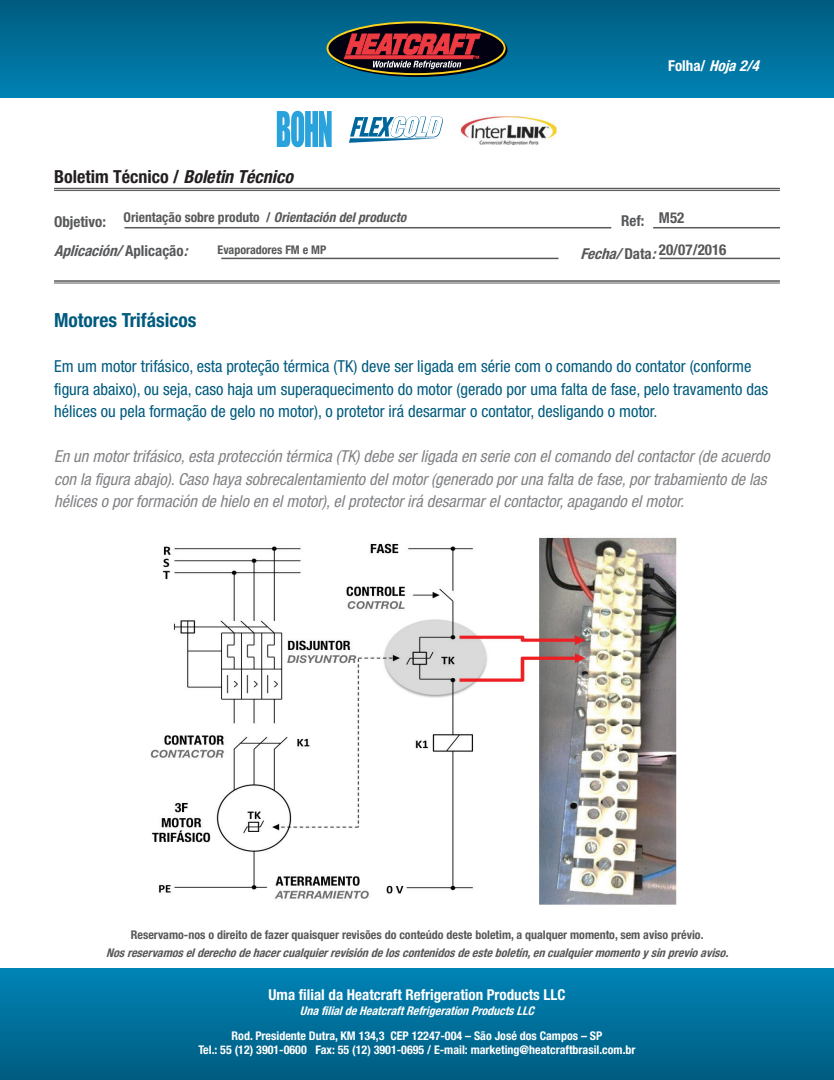
<style>
.page{position:relative;width:834px;height:1080px;background:#fff}
.page>*{position:absolute;margin:0;border:0;box-sizing:border-box;transform-origin:0 0}
.t1{font:700 condensed 19.5px "Helvetica Neue";color:#005b7f}
.t2{font:700 condensed 18px "Helvetica Neue";color:#231f20}
.t3{font:italic condensed 16.5px/22.5px "Helvetica Neue";color:#808285}
.t4{font:condensed 16.5px/22.5px "Helvetica Neue";color:#005b7f}
.t5{font:700 condensed 15px "Helvetica Neue";color:#fff}
.t6{font:italic 700 condensed 15px "Helvetica Neue";color:#57585a}
.t7{font:700 condensed 15px "Helvetica Neue";color:#57585a}
.t8{font:italic 700 condensed 15px "Helvetica Neue";color:#fff}
.t9{font:700 condensed 13.5px "Helvetica Neue";color:#57585a}
.t10{font:700 condensed 12px/14.4px "Helvetica Neue";color:#fff;text-align:center}
.t11{font:700 condensed 12px "Helvetica Neue";color:#57585a}
.t12{font:italic 700 condensed 12px "Helvetica Neue";color:#57585a}
.t13{font:italic 700 condensed 12px "Helvetica Neue";color:#fff}
.s1{font-style:normal}
.s2{font-style:italic}
</style>
<div class="page">
<div style="left:1px;top:968px;width:832px;height:112px;background:#0083b6"></div>
<div style="left:1px;top:971px;width:832px;height:109px;background:linear-gradient(to bottom,#0083b5,#005c7f)"></div>
<div style="left:0;top:0;width:833px;height:98px;background:linear-gradient(to bottom,#015c7f,#0181b2)"></div>
<svg style="left:833px;top:0;width:1px;height:98px"></svg>
<hr style="left:124px;top:227px;width:487px;height:1px;background:#58595b">
<hr style="left:653px;top:227px;width:126px;height:1px;background:#58595b">
<hr style="left:221px;top:258px;width:337px;height:1px;background:#58595b">
<hr style="left:659px;top:258px;width:120px;height:1px;background:#58595b">
<hr style="left:54px;top:280px;width:725px;height:2px;background:#58595b">
<hr style="left:54px;top:283px;width:725px;height:1px;background:#58595b">
<hr style="left:54px;top:188px;width:725px;height:1px;background:#58595b">
<hr style="left:54px;top:190px;width:725px;height:1px;background:#58595b">
<svg style="left:327px;top:22px;width:177px;height:52px;background:#1e1613"></svg>
<div style="left:326px;top:21px;width:179px;height:54px;border:2px solid #fed41d;border-radius:50%"></div>
<svg style="left:344px;top:34px;width:136px;height:35px;background:#8c3038"></svg>
<svg style="left:277px;top:111px;width:54px;height:36px;background:#4fb2e1"></svg>
<img style="left:460px;top:116px;width:97px;height:29px">
<svg style="left:349px;top:116px;width:94px;height:27px"></svg>
<img style="left:150px;top:537px;width:527px;height:368px">
<p class="t8" style="left:668px;top:57px;width:97px"><span class="s1">Folha/</span> Hoja2/4</p>
<p class="t2" style="left:54px;top:165px;width:241px">Boletim Técnico / <span class="s2">Boletin Técnico</span></p>
<p class="t9" style="left:123px;top:209px;width:284px">Orientação sobre produto / <span class="s2">Orientación del producto</span></p>
<p class="t11" style="left:217px;top:242px;width:110px">Evaporadores FM e MP</p>
<p class="t7" style="left:658px;top:240px;width:69px">20/07/2016</p>
<p class="t7" style="left:658px;top:209px;width:27px">M52</p>
<p class="t7" style="left:54px;top:213px;width:53px">Objetivo:</p>
<p class="t7" style="left:621px;top:211px;width:25px">Ref:</p>
<p class="t6" style="left:54px;top:242px;width:139px">Aplicación/<span class="s1">A p l i c a ç ã o</span> :</p>
<p class="t6" style="left:580px;top:245px;width:81px">Fecha/<span class="s1">D a t a</span> :</p>
<p class="t1" style="left:54px;top:309px;width:144px">Motores Trifásicos</p>
<p class="t4" style="left:54px;top:355px;width:715px">Em um motor trifásico, esta proteção térmica (TK) deve ser ligada em série com o comando do contator (conforme figura abaixo), ou seja, caso haja um superaquecimento do motor (gerado por uma falta de fase, pelo travamento das hélices ou pela formação de gelo no motor), o protetor irá desarmar o contator, desligando o motor.</p>
<p class="t3" style="left:54px;top:445px;width:717px">En un motor trifásico, esta protección térmica (TK) debe ser ligada en serie con el comando del contactor (de acuerdo con la figura abajo). Caso haya sobrecalentamiento del motor (generado por una falta de fase, por trabamiento de las hélices o por formación de hielo en el motor), el protector irá desarmar el contactor, apagando el motor.</p>
<p class="t11" style="left:131px;top:928px;width:574px">Reservamo-nos o direito de fazer quaisquer revisões do conteúdo deste boletim, a qualquer momento, sem aviso prévio.</p>
<p class="t12" style="left:106px;top:946px;width:627px">Nosreservamoselderechodehacercualquierrevisióndeloscontenidosdeesteboletín,encualquiermomentoysinprevioaviso.</p>
<p class="t5" style="left:268px;top:986px;width:298px">Uma filial da Heatcraft Refrigeration Products LLC</p>
<p class="t13" style="left:300px;top:1003px;width:239px">UnafilialdeHeatcraftRefrigerationProductsLLC</p>
<p class="t10" style="left:198px;top:1028px;width:438px">Rod. Presidente Dutra, KM 134,3 CEP 12247-004 – São José dos Campos – SP<br>Tel.: 55 (12) 3901-0600 Fax: 55 (12) 3901-0695 / E-mail: marketing@heatcraftbrasil.com.br</p>
</div>
